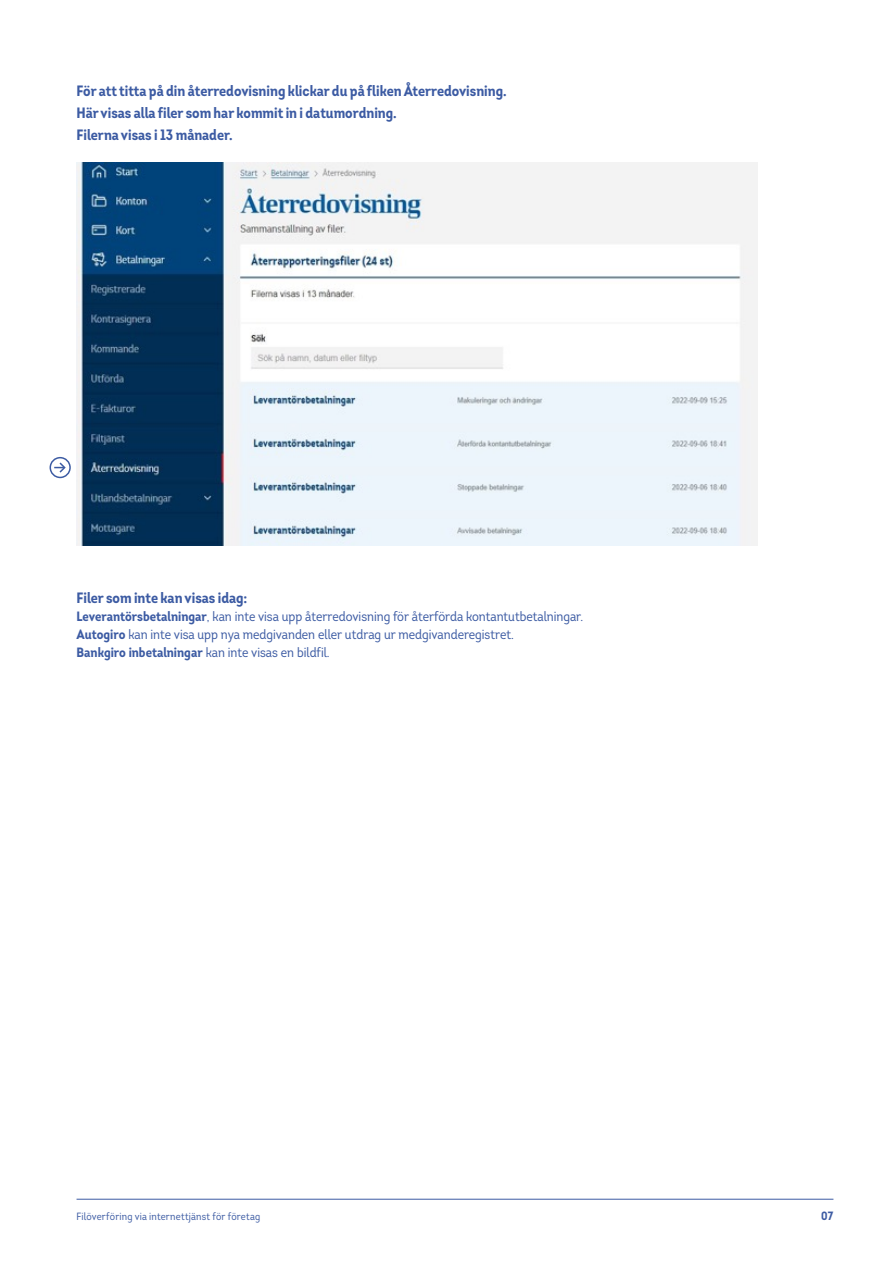
<style>
.page{position:relative;width:893px;height:1263px;background:#fff}
.page>*{position:absolute;margin:0;border:0;box-sizing:border-box;transform-origin:0 0}
.t1{font:700 15px/22.2px "Intro Cond";color:#3c5ba3}
.t2{font:13.5px/18px "Intro Cond";color:#3c5ba3}
.t3{font:700 12px "Intro Cond";color:#3c5ba3}
.t4{font:10.5px "Intro Cond";letter-spacing:.015em;color:#3c5ba3}
.s1{font-weight:700}
</style>
<div class="page">
<img style="left:77px;top:163px;width:681px;height:382px">
<div style="left:50px;top:457px;width:21px;height:21px;border:2px solid #3c5ba3;border-radius:50%"></div>
<svg style="left:54px;top:461px;width:13px;height:13px"></svg>
<hr style="left:77px;top:1199px;width:756px;height:1px;background:#3c5ba3">
<p class="t1" style="left:77px;top:79px;width:432px">För att titta på din återredovisning klickar du på fliken Återredovisning.<br>Här visas alla filer som har kommit in i datumordning.<br>Filerna visas i 13 månader.</p>
<p class="t1" style="left:77px;top:587px;width:172px">Filer som inte kan visas idag:</p>
<p class="t2" style="left:77px;top:608px;width:508px"><span class="s1">Leverantörsbetalningar</span>, kan inte visa upp återredovisning för återförda kontantutbetalningar.<br><span class="s1">Autogiro</span> kan inte visa upp nya medgivanden eller utdrag ur medgivanderegistret.<br><span class="s1">Bankgiro inbetalningar</span> kan inte visas en bildfil.</p>
<p class="t4" style="left:77px;top:1210px;width:185px">Filöverföring via internettjänst för företag</p>
<p class="t3" style="left:821px;top:1208px;width:14px">07</p>
</div>
